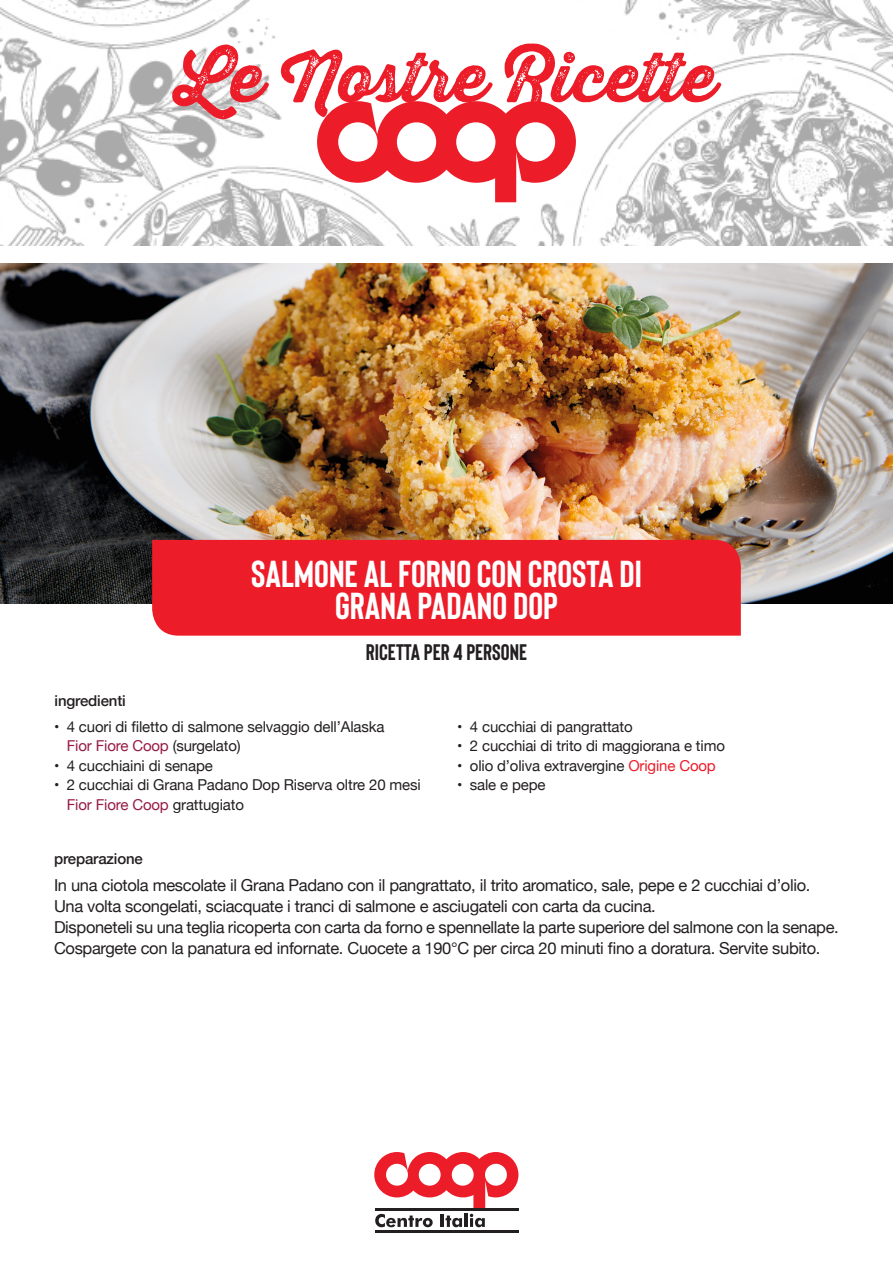
<style>
.page{position:relative;width:893px;height:1263px;background:#fff}
.page>*{position:absolute;margin:0;border:0;box-sizing:border-box;transform-origin:0 0}
.t1{font:67.8px "Thirsty Rough Bol Two";color:#ec1c29}
.t2{font:700 37.5px "Bison";color:#fff}
.t3{font:700 22.5px "Bison";color:#231f20}
.t4{font:16.5px/21px "Helvetica Neue";letter-spacing:-.02em;color:#231f20}
.t5{font:15px/19.5px "Helvetica Neue";letter-spacing:-.01em;color:#231f20}
.t6{font:500 15px "Helvetica Neue";letter-spacing:-.01em;color:#231f20}
.s1{color:#971b44}
.s2{color:#ec1c29}
</style>
<div class="page">
<img style="left:0;top:0;width:893px;height:246px">
<svg style="left:582px;top:12px;width:119px;height:106px"></svg>
<img style="left:0;top:264px;width:893px;height:340px">
<div style="left:152px;top:540px;width:589px;height:96px;background:#ec1c29"></div>
<svg style="left:375px;top:1214px;width:58px;height:13px"></svg>
<hr style="left:440px;top:1214px;width:4px;height:13px;background:#231f20">
<svg style="left:445px;top:1215px;width:17px;height:12px"></svg>
<hr style="left:464px;top:1213px;width:4px;height:14px;background:#231f20">
<svg style="left:470px;top:1214px;width:15px;height:13px"></svg>
<svg style="left:374px;top:1152px;width:144px;height:56px"></svg>
<hr style="left:375px;top:1208px;width:144px;height:3px;background:#231f20">
<hr style="left:375px;top:1230px;width:144px;height:3px;background:#231f20">
<svg style="left:317px;top:101px;width:259px;height:101px"></svg>
<h1 class="t1" style="left:177px;top:26px;width:541px">Le Nostre Ricette</h1>
<p class="t2" style="left:251px;top:553px;width:392px">SALMONE AL FORNO CON CROSTA DI</p>
<p class="t2" style="left:335px;top:585px;width:224px">GRANA PADANO DOP</p>
<p class="t6" style="left:55px;top:689px;width:73px">ingredienti</p>
<p class="t3" style="left:366px;top:640px;width:163px">RICETTA PER 4 PERSONE</p>
<p class="t5" style="left:67px;top:717px;width:319px;text-indent:-13px">• 4 cuori di filetto di salmone selvaggio dell’Alaska<br><span class="s1">Fior Fiore Coop</span> (surgelato)</p>
<p class="t5" style="left:54px;top:756px;width:160px">• 4 cucchiaini di senape</p>
<p class="t5" style="left:67px;top:776px;width:356px;text-indent:-13px">• 2 cucchiai di Grana Padano Dop Riserva oltre 20 mesi<br><span class="s1">Fior Fiore Coop</span> grattugiato</p>
<p class="t6" style="left:54px;top:847px;width:90px">preparazione</p>
<p class="t5" style="left:457px;top:717px;width:177px">• 4 cucchiai di pangrattato</p>
<p class="t5" style="left:457px;top:737px;width:269px">• 2 cucchiai di trito di maggiorana e timo</p>
<p class="t5" style="left:457px;top:756px;width:260px">• olio d’oliva extravergine <span class="s2">Origine Coop</span></p>
<p class="t5" style="left:457px;top:776px;width:90px">• sale e pepe</p>
<p class="t4" style="left:54px;top:875px;width:758px">In una ciotola mescolate il Grana Padano con il pangrattato, il trito aromatico, sale, pepe e 2 cucchiai d’olio.</p>
<p class="t4" style="left:54px;top:896px;width:603px">Una volta scongelati, sciacquate i tranci di salmone e asciugateli con carta da cucina.</p>
<p class="t4" style="left:54px;top:917px;width:786px">Disponeteli su una teglia ricoperta con carta da forno e spennellate la parte superiore del salmone con la senape.<br>Cospargete con la panatura ed infornate. Cuocete a 190°C per circa 20 minuti fino a doratura. Servite subito.</p>
</div>
